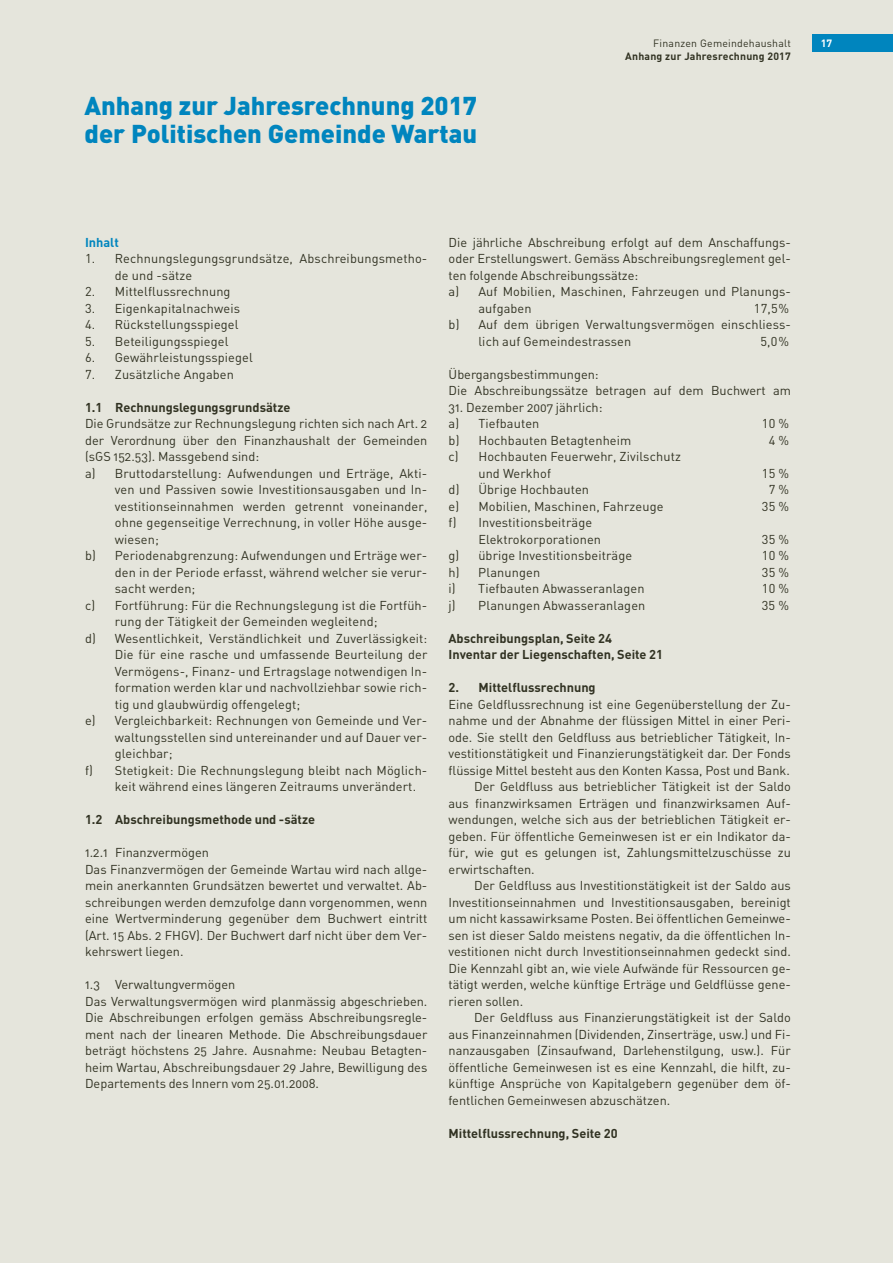
<style>
.page{position:relative;width:893px;height:1263px;background:#e5e5dc}
.page>*{position:absolute;margin:0;border:0;box-sizing:border-box;transform-origin:0 0}
.t1{font:900 25.5px/28.5px "DIN";color:#0085be}
.t2{font:12.75px/16.5px "DIN Regular Alternate";color:#313222}
.t3{font:12.75px/16.5px "DIN";letter-spacing:.01em;color:#313222}
.t4{font:700 12.75px/16.5px "DIN";color:#313222}
.t5{font:700 12.75px "DIN";color:#0085be}
.t6{font:700 10.5px "DIN";letter-spacing:.02em;color:#313222}
.t7{font:10.5px "DIN";letter-spacing:.02em;color:#313222}
.t8{font:700 10.5px "DIN";color:#fff}
</style>
<div class="page">
<div style="left:812px;top:34px;width:81px;height:17px;background:#0085be"></div>
<h1 class="t1" style="left:85px;top:90px;width:394px">Anhang zur Jahresrechnung 2017 der Politischen Gemeinde Wartau</h1>
<p class="t7" style="left:653px;top:36px;width:139px">Finanzen Gemeindehaushalt</p>
<p class="t6" style="left:625px;top:50px;width:167px">Anhang zur Jahresrechnung 2017</p>
<p class="t8" style="left:821px;top:36px;width:13px">17</p>
<p class="t5" style="left:85px;top:234px;width:35px">Inhalt</p>
<p class="t3" style="left:115px;top:250px;width:314px;text-indent:-30px">1. Rechnungslegungsgrundsätze, Abschreibungsmetho&shy;de und -sätze</p>
<p class="t3" style="left:85px;top:283px;width:147px">2. Mittelflussrechnung</p>
<p class="t3" style="left:85px;top:300px;width:157px">3. Eigenkapitalnachweis</p>
<p class="t3" style="left:85px;top:316px;width:155px">4. Rückstellungsspiegel</p>
<p class="t3" style="left:85px;top:333px;width:145px">5. Beteiligungsspiegel</p>
<p class="t3" style="left:85px;top:349px;width:169px">6. Gewährleistungsspiegel</p>
<p class="t3" style="left:85px;top:366px;width:150px">7. Zusätzliche Angaben</p>
<p class="t4" style="left:85px;top:398px;width:207px">1.1 Rechnungslegungsgrundsätze</p>
<p class="t2" style="left:85px;top:415px;width:344px;text-align:justify">Die Grundsätze zur Rechnungslegung richten sich nach Art. 2 der Verordnung über den Finanzhaushalt der Gemeinden (sGS 152.53). Massgebend sind:</p>
<p class="t3" style="left:85px;top:465px;width:344px">a) Bruttodarstellung: Aufwendungen und Erträge, Akti-</p>
<p class="t3" style="left:115px;top:481px;width:314px">ven und Passiven sowie Investitionsausgaben und In-</p>
<p class="t3" style="left:115px;top:498px;width:314px">vestitionseinnahmen werden getrennt voneinander,</p>
<p class="t3" style="left:115px;top:514px;width:314px">ohne gegenseitige Verrechnung, in voller Höhe ausge-</p>
<p class="t3" style="left:115px;top:531px;width:46px">wiesen;</p>
<p class="t3" style="left:85px;top:547px;width:344px">b) Periodenabgrenzung: Aufwendungen und Erträge wer-</p>
<p class="t3" style="left:115px;top:564px;width:314px">den in der Periode erfasst, während welcher sie verur-</p>
<p class="t3" style="left:115px;top:580px;width:82px">sacht werden;</p>
<p class="t3" style="left:85px;top:597px;width:344px">c) Fortführung: Für die Rechnungslegung ist die Fortfüh-</p>
<p class="t3" style="left:115px;top:613px;width:264px">rung der Tätigkeit der Gemeinden wegleitend;</p>
<p class="t3" style="left:85px;top:630px;width:344px">d) Wesentlichkeit, Verständlichkeit und Zuverlässigkeit:</p>
<p class="t3" style="left:115px;top:646px;width:314px">Die für eine rasche und umfassende Beurteilung der</p>
<p class="t3" style="left:115px;top:663px;width:314px">Vermögens-, Finanz- und Ertragslage notwendigen In-</p>
<p class="t3" style="left:115px;top:679px;width:314px">formation werden klar und nachvollziehbar sowie rich-</p>
<p class="t3" style="left:115px;top:696px;width:187px">tig und glaubwürdig offengelegt;</p>
<p class="t3" style="left:85px;top:712px;width:344px">e) Vergleichbarkeit: Rechnungen von Gemeinde und Ver-</p>
<p class="t3" style="left:115px;top:729px;width:314px">waltungsstellen sind untereinander und auf Dauer ver-</p>
<p class="t3" style="left:115px;top:745px;width:59px">gleichbar;</p>
<p class="t3" style="left:85px;top:762px;width:344px">f) Stetigkeit: Die Rechnungslegung bleibt nach Möglich-</p>
<p class="t3" style="left:115px;top:778px;width:303px">keit während eines längeren Zeitraums unverändert.</p>
<p class="t4" style="left:85px;top:811px;width:232px">1.2 Abschreibungsmethode und -sätze</p>
<p class="t2" style="left:85px;top:844px;width:344px">1.2.1 Finanzvermögen<br>Das Finanzvermögen der Gemeinde Wartau wird nach allge&shy;mein anerkannten Grundsätzen bewertet und verwaltet. Ab&shy;schreibungen werden demzufolge dann vorgenommen, wenn eine Wertverminderung gegenüber dem Buchwert eintritt (Art. 15 Abs. 2 FHGV). Der Buchwert darf nicht über dem Ver&shy;kehrswert liegen.</p>
<p class="t2" style="left:85px;top:976px;width:344px">1.3 Verwaltungvermögen<br>Das Verwaltungsvermögen wird planmässig abgeschrieben.<br>Die Abschreibungen erfolgen gemäss Abschreibungsregle&shy;ment nach der linearen Methode. Die Abschreibungsdauer beträgt höchstens 25 Jahre. Ausnahme: Neubau Betagten&shy;heim Wartau, Abschreibungsdauer 29 Jahre, Bewilligung des Departements des Innern vom 25.01.2008.</p>
<p class="t2" style="left:449px;top:234px;width:344px;text-align:justify">Die jährliche Abschreibung erfolgt auf dem Anschaffungs&shy;oder Erstellungswert. Gemäss Abschreibungsreglement gel&shy;ten folgende Abschreibungssätze:</p>
<p class="t3" style="left:478px;top:283px;width:314px;text-indent:-30px">a) Auf Mobilien, Maschinen, Fahrzeugen und Planungs&shy;aufgaben</p>
<p class="t3" style="left:754px;top:300px;width:37px">17,5%</p>
<p class="t3" style="left:449px;top:316px;width:344px">b) Auf dem übrigen Verwaltungsvermögen einschliess-</p>
<p class="t3" style="left:478px;top:333px;width:154px">lich auf Gemeindestrassen</p>
<p class="t3" style="left:760px;top:333px;width:30px">5,0%</p>
<p class="t2" style="left:449px;top:366px;width:344px">Übergangsbestimmungen:<br>Die Abschreibungssätze betragen auf dem Buchwert am</p>
<p class="t2" style="left:449px;top:399px;width:155px">31. Dezember 2007 jährlich:</p>
<p class="t3" style="left:449px;top:415px;width:92px">a) Tiefbauten</p>
<p class="t3" style="left:762px;top:415px;width:29px">10 %</p>
<p class="t3" style="left:449px;top:432px;width:184px">b) Hochbauten Betagtenheim</p>
<p class="t3" style="left:769px;top:432px;width:22px">4 %</p>
<p class="t3" style="left:478px;top:448px;width:204px;text-indent:-30px">c) Hochbauten Feuerwehr, Zivilschutz und Werkhof</p>
<p class="t3" style="left:762px;top:465px;width:29px">15 %</p>
<p class="t3" style="left:449px;top:481px;width:142px">d) Übrige Hochbauten</p>
<p class="t3" style="left:769px;top:481px;width:22px">7 %</p>
<p class="t3" style="left:449px;top:498px;width:216px">e) Mobilien, Maschinen, Fahrzeuge</p>
<p class="t3" style="left:762px;top:498px;width:29px">35 %</p>
<p class="t3" style="left:478px;top:514px;width:124px;text-indent:-30px">f) Investitionsbeiträge<br>Elektrokorporationen</p>
<p class="t3" style="left:762px;top:531px;width:29px">35 %</p>
<p class="t3" style="left:449px;top:547px;width:185px">g) übrige Investitionsbeiträge</p>
<p class="t3" style="left:762px;top:547px;width:29px">10 %</p>
<p class="t3" style="left:449px;top:564px;width:93px">h) Planungen</p>
<p class="t3" style="left:762px;top:564px;width:29px">35 %</p>
<p class="t3" style="left:449px;top:580px;width:197px">i) Tiefbauten Abwasseranlagen</p>
<p class="t3" style="left:762px;top:580px;width:29px">10 %</p>
<p class="t3" style="left:448px;top:597px;width:198px">j) Planungen Abwasseranlagen</p>
<p class="t3" style="left:762px;top:597px;width:29px">35 %</p>
<p class="t4" style="left:448px;top:629px;width:216px">Abschreibungsplan, Seite 24<br>Inventar der Liegenschaften, Seite 21</p>
<p class="t4" style="left:448px;top:679px;width:149px">2. Mittelflussrechnung</p>
<p class="t2" style="left:448px;top:696px;width:344px">Eine Geldflussrechnung ist eine Gegenüberstellung der Zu-</p>
<p class="t2" style="left:448px;top:712px;width:344px">nahme und der Abnahme der flüssigen Mittel in einer Peri-</p>
<p class="t2" style="left:448px;top:729px;width:344px">ode. Sie stellt den Geldfluss aus betrieblicher Tätigkeit, In-</p>
<p class="t2" style="left:449px;top:745px;width:344px">vestitionstätigkeit und Finanzierungstätigkeit dar. Der Fonds</p>
<p class="t2" style="left:449px;top:762px;width:343px">flüssige Mittel besteht aus den Konten Kassa, Post und Bank.</p>
<p class="t2" style="left:474px;top:778px;width:318px">Der Geldfluss aus betrieblicher Tätigkeit ist der Saldo</p>
<p class="t2" style="left:449px;top:795px;width:344px">aus finanzwirksamen Erträgen und finanzwirksamen Auf-</p>
<p class="t2" style="left:449px;top:811px;width:344px">wendungen, welche sich aus der betrieblichen Tätigkeit er-</p>
<p class="t2" style="left:449px;top:828px;width:344px">geben. Für öffentliche Gemeinwesen ist er ein Indikator da-</p>
<p class="t2" style="left:449px;top:844px;width:344px">für, wie gut es gelungen ist, Zahlungsmittelzuschüsse zu</p>
<p class="t2" style="left:449px;top:861px;width:88px">erwirtschaften.</p>
<p class="t2" style="left:474px;top:877px;width:318px">Der Geldfluss aus Investitionstätigkeit ist der Saldo aus</p>
<p class="t2" style="left:449px;top:894px;width:344px">Investitionseinnahmen und Investitionsausgaben, bereinigt</p>
<p class="t2" style="left:449px;top:910px;width:344px">um nicht kassawirksame Posten. Bei öffentlichen Gemeinwe-</p>
<p class="t2" style="left:448px;top:927px;width:344px">sen ist dieser Saldo meistens negativ, da die öffentlichen In-</p>
<p class="t2" style="left:449px;top:943px;width:344px">vestitionen nicht durch Investitionseinnahmen gedeckt sind.</p>
<p class="t2" style="left:449px;top:960px;width:344px">Die Kennzahl gibt an, wie viele Aufwände für Ressourcen ge-</p>
<p class="t2" style="left:449px;top:976px;width:344px">tätigt werden, welche künftige Erträge und Geldflüsse gene-</p>
<p class="t2" style="left:449px;top:993px;width:76px">rieren sollen.</p>
<p class="t2" style="left:474px;top:1009px;width:318px">Der Geldfluss aus Finanzierungstätigkeit ist der Saldo</p>
<p class="t2" style="left:449px;top:1026px;width:344px">aus Finanzeinnahmen (Dividenden, Zinserträge, usw.) und Fi-</p>
<p class="t2" style="left:448px;top:1042px;width:344px">nanzausgaben (Zinsaufwand, Darlehenstilgung, usw.). Für</p>
<p class="t2" style="left:448px;top:1059px;width:344px">öffentliche Gemeinwesen ist es eine Kennzahl, die hilft, zu-</p>
<p class="t2" style="left:449px;top:1075px;width:344px">künftige Ansprüche von Kapitalgebern gegenüber dem öf-</p>
<p class="t2" style="left:449px;top:1092px;width:223px">fentlichen Gemeinwesen abzuschätzen.</p>
<p class="t4" style="left:449px;top:1124px;width:171px">Mittelflussrechnung, Seite 20</p>
</div>
